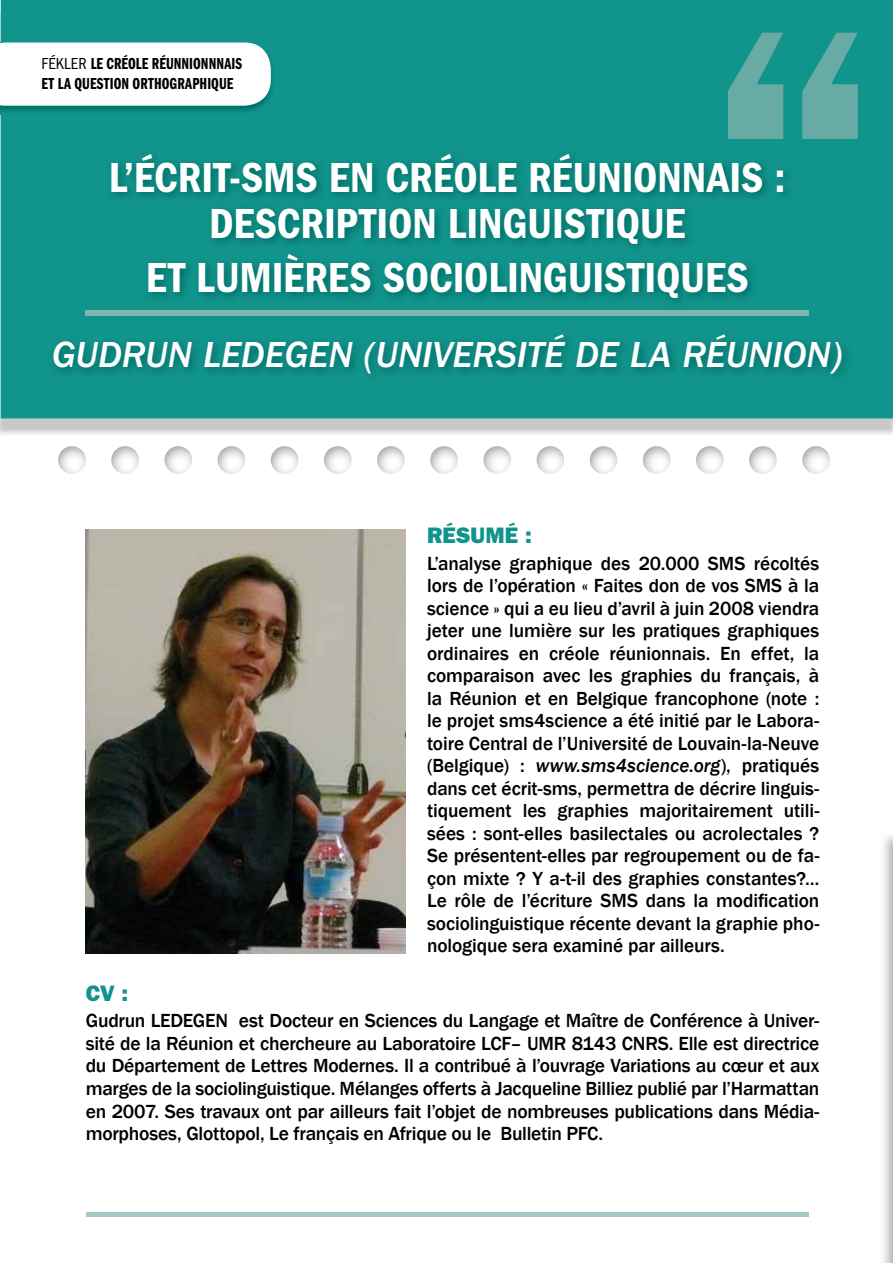
<style>
.page{position:relative;width:893px;height:1263px;background:#fff}
.page>*{position:absolute;margin:0;border:0;box-sizing:border-box;transform-origin:0 0}
.t1{font:600 condensed 43.5px/46.5px "Franklin Gothic";letter-spacing:-.005em;color:#fff;text-align:center}
.t2{font:italic 500 37.5px "Franklin Gothic";letter-spacing:-.005em;color:#fff}
.t3{font:800 22.5px "Franklin Gothic";color:#11948b}
.t4{font:500 19.5px/22.5px "Franklin Gothic";letter-spacing:-.01em;color:#000;text-align:justify}
.t5{font:16.5px/19.5px "Franklin Gothic Demi Cmpr";letter-spacing:.005em;color:#000}
.s1{font-family:"Franklin Gothic";font-stretch:condensed}
.s2{font-style:italic}
</style>
<div class="page">
<svg style="left:891px;top:419px;width:2px;height:16px"></svg>
<div style="left:1px;top:0;width:892px;height:419px;background:#11948b"></div>
<img style="left:48px;top:150px;width:804px;height:234px">
<hr style="left:86px;top:311px;width:723px;height:4px;background:#80b4b1">
<hr style="left:86px;top:1213px;width:723px;height:4px;background:#a7c8c6">
<img style="left:58px;top:446px;width:28px;height:28px;border-radius:14px">
<img style="left:111px;top:446px;width:28px;height:28px;border-radius:14px">
<img style="left:164px;top:446px;width:28px;height:28px;border-radius:14px">
<img style="left:218px;top:446px;width:27px;height:28px;border-radius:14px">
<img style="left:271px;top:446px;width:27px;height:28px;border-radius:14px">
<img style="left:324px;top:446px;width:28px;height:28px;border-radius:14px">
<img style="left:377px;top:446px;width:28px;height:28px;border-radius:14px">
<img style="left:430px;top:446px;width:28px;height:28px;border-radius:14px">
<img style="left:483px;top:446px;width:28px;height:28px;border-radius:14px">
<img style="left:536px;top:446px;width:28px;height:28px;border-radius:14px">
<img style="left:590px;top:446px;width:27px;height:28px;border-radius:14px">
<img style="left:643px;top:446px;width:27px;height:28px;border-radius:14px">
<img style="left:696px;top:446px;width:28px;height:28px;border-radius:14px">
<img style="left:749px;top:446px;width:28px;height:28px;border-radius:14px">
<img style="left:802px;top:446px;width:28px;height:28px;border-radius:14px">
<img style="left:0;top:42px;width:275px;height:73px">
<svg style="left:0;top:43px;width:271px;height:63px"></svg>
<svg style="left:728px;top:33px;width:130px;height:106px;background:#45a19a"></svg>
<img style="left:86px;top:529px;width:320px;height:424px">
<p class="t5" style="left:41px;top:55px;width:202px"><span class="s1">FÉKLER</span> LE CRÉOLE RÉUNNIONNNAIS<br>ET LA QUESTION ORTHOGRAPHIQUE</p>
<h1 class="t1" style="left:109px;top:154px;width:678px">L’ÉCRIT-SMS EN CRÉOLE RÉUNIONNAIS :<br>DESCRIPTION LINGUISTIQUE</h1>
<h1 class="t1" style="left:146px;top:255px;width:604px">ET LUMIÈRES SOCIOLINGUISTIQUES</h1>
<h2 class="t2" style="left:52px;top:334px;width:793px">GUDRUN LEDEGEN (UNIVERSITÉ DE LA RÉUNION)</h2>
<p class="t3" style="left:427px;top:522px;width:106px">RÉSUMÉ :</p>
<p class="t4" style="left:427px;top:552px;width:394px">L’analyse graphique des 20.000 SMS récoltés lors de l’opération « Faites don de vos SMS à la science » qui a eu lieu d’avril à juin 2008 viendra jeter une lumière sur les pratiques graphiques ordinaires en créole réunionnais. En effet, la comparaison avec les graphies du français, à la Réunion et en Belgique francophone (note : le projet sms4science a été initié par le Labora&shy;toire Central de l’Université de Louvain-la-Neuve (Belgique) : <span class="s2">www.sms4science.org</span>), pratiqués dans cet écrit-sms, permettra de décrire linguis&shy;tiquement les graphies majoritairement utili&shy;sées : sont-elles basilectales ou acrolectales ?<br>Se présentent-elles par regroupement ou de fa&shy;çon mixte ? Y a-t-il des graphies constantes?… Le rôle de l’écriture SMS dans la modification sociolinguistique récente devant la graphie pho&shy;nologique sera examiné par ailleurs.</p>
<p class="t3" style="left:86px;top:980px;width:44px">CV :</p>
<p class="t4" style="left:86px;top:1010px;width:735px">Gudrun LEDEGEN est Docteur en Sciences du Langage et Maître de Conférence à Univer&shy;sité de la Réunion et chercheure au Laboratoire LCF– UMR 8143 CNRS. Elle est directrice du Département de Lettres Modernes. Il a contribué à l’ouvrage Variations au cœur et aux marges de la sociolinguistique. Mélanges offerts à Jacqueline Billiez publié par l’Harmattan en 2007. Ses travaux ont par ailleurs fait l’objet de nombreuses publications dans Média&shy;morphoses, Glottopol, Le français en Afrique ou le Bulletin PFC.</p>
</div>
